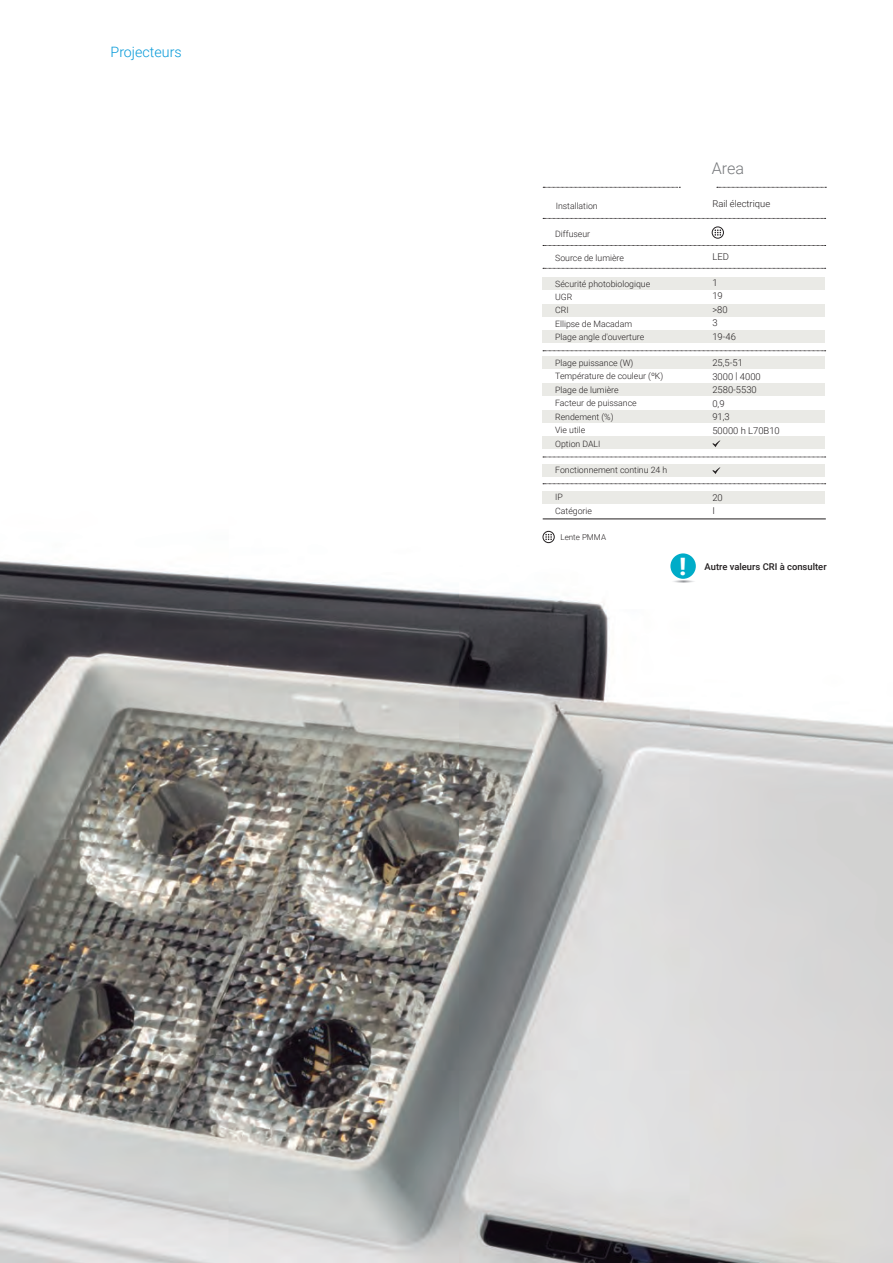
<style>
.page{position:relative;width:893px;height:1263px;background:#fff}
.page>*{position:absolute;margin:0;border:0;box-sizing:border-box;transform-origin:0 0}
.t1{font:900 24px "Roboto";color:#fff}
.t2{font:300 16.2px "Roboto";color:#76787b}
.t3{font:300 14.25px "Roboto";color:#069ad9}
.t4{font:300 9.45px/13.5px "Roboto";color:#231f20}
.t5{font:500 9.45px "Roboto";color:#231f20}
.t6{font:300 8.7px/13.5px "Roboto";color:#231f20}
.t7{font:300 8.1px "Roboto";color:#231f20}
</style>
<div class="page">
<img style="left:0;top:186px;width:893px;height:1077px">
<div style="left:543px;top:277px;width:282px;height:13px;background:#eaeae6"></div>
<div style="left:543px;top:304px;width:282px;height:12px;background:#eaeae6"></div>
<div style="left:543px;top:357px;width:282px;height:12px;background:#eaeae6"></div>
<div style="left:543px;top:410px;width:282px;height:12px;background:#eaeae6"></div>
<div style="left:543px;top:464px;width:282px;height:12px;background:#eaeae6"></div>
<div style="left:543px;top:331px;width:282px;height:12px;background:#eaeae6"></div>
<div style="left:543px;top:383px;width:282px;height:13px;background:#eaeae6"></div>
<div style="left:543px;top:437px;width:282px;height:12px;background:#eaeae6"></div>
<div style="left:543px;top:491px;width:282px;height:13px;background:#eaeae6"></div>
<svg style="left:543px;top:245px;width:283px;height:1px"></svg>
<svg style="left:543px;top:268px;width:283px;height:1px"></svg>
<svg style="left:543px;top:350px;width:283px;height:1px"></svg>
<svg style="left:543px;top:457px;width:283px;height:1px"></svg>
<svg style="left:543px;top:483px;width:283px;height:1px"></svg>
<hr style="left:543px;top:519px;width:283px;height:1px;background:#231f20">
<svg style="left:543px;top:218px;width:283px;height:1px"></svg>
<svg style="left:543px;top:187px;width:137px;height:1px"></svg>
<svg style="left:712px;top:440px;width:8px;height:7px"></svg>
<svg style="left:712px;top:467px;width:8px;height:7px"></svg>
<svg style="left:717px;top:187px;width:109px;height:1px"></svg>
<div style="left:543px;top:531px;width:11px;height:12px;border:1px solid #231f20;border-radius:50%"></div>
<svg style="left:545px;top:534px;width:7px;height:6px"></svg>
<div style="left:712px;top:227px;width:12px;height:11px;border:1px solid #231f20;border-radius:50%"></div>
<svg style="left:714px;top:229px;width:7px;height:7px"></svg>
<div style="left:670px;top:553px;width:26px;height:26px;background:#00acc8;border-radius:50%"></div>
<svg style="left:670px;top:580px;width:26px;height:2px"></svg>
<h3 class="t3" style="left:111px;top:42px;width:73px">Projecteurs</h3>
<p class="t6" style="left:556px;top:198px;width:44px">Installation</p>
<p class="t6" style="left:555px;top:227px;width:36px">Diffuseur</p>
<p class="t6" style="left:555px;top:251px;width:70px">Source de lumière</p>
<p class="t6" style="left:555px;top:276px;width:97px">Sécurité photobiologique<br>UGR<br>CRI<br>Ellipse de Macadam<br>Plage angle d'ouverture</p>
<p class="t6" style="left:555px;top:356px;width:110px">Plage puissance (W)<br>Température de couleur (ºK)<br>Plage de lumière<br>Facteur de puissance<br>Rendement (%)<br>Vie utile<br>Option DALI</p>
<p class="t6" style="left:555px;top:463px;width:114px">Fonctionnement continu 24 h</p>
<p class="t6" style="left:555px;top:490px;width:38px">IP<br>Catégorie</p>
<p class="t7" style="left:560px;top:531px;width:47px">Lente PMMA</p>
<h1 class="t1" style="left:679px;top:550px;width:8px">!</h1>
<h2 class="t2" style="left:712px;top:157px;width:34px">Area</h2>
<p class="t4" style="left:712px;top:196px;width:59px">Rail électrique</p>
<p class="t4" style="left:712px;top:250px;width:18px">LED</p>
<p class="t4" style="left:712px;top:275px;width:25px">1<br>19 &gt;80<br>3<br>19-46</p>
<p class="t4" style="left:712px;top:356px;width:69px">25,5-51<br>3000 | 4000<br>2580-5530<br>0,9<br>91,3<br>50000 h L70B10</p>
<p class="t4" style="left:712px;top:490px;width:12px">20<br>I</p>
<p class="t5" style="left:705px;top:560px;width:124px">Autre valeurs CRI à consulter</p>
</div>
